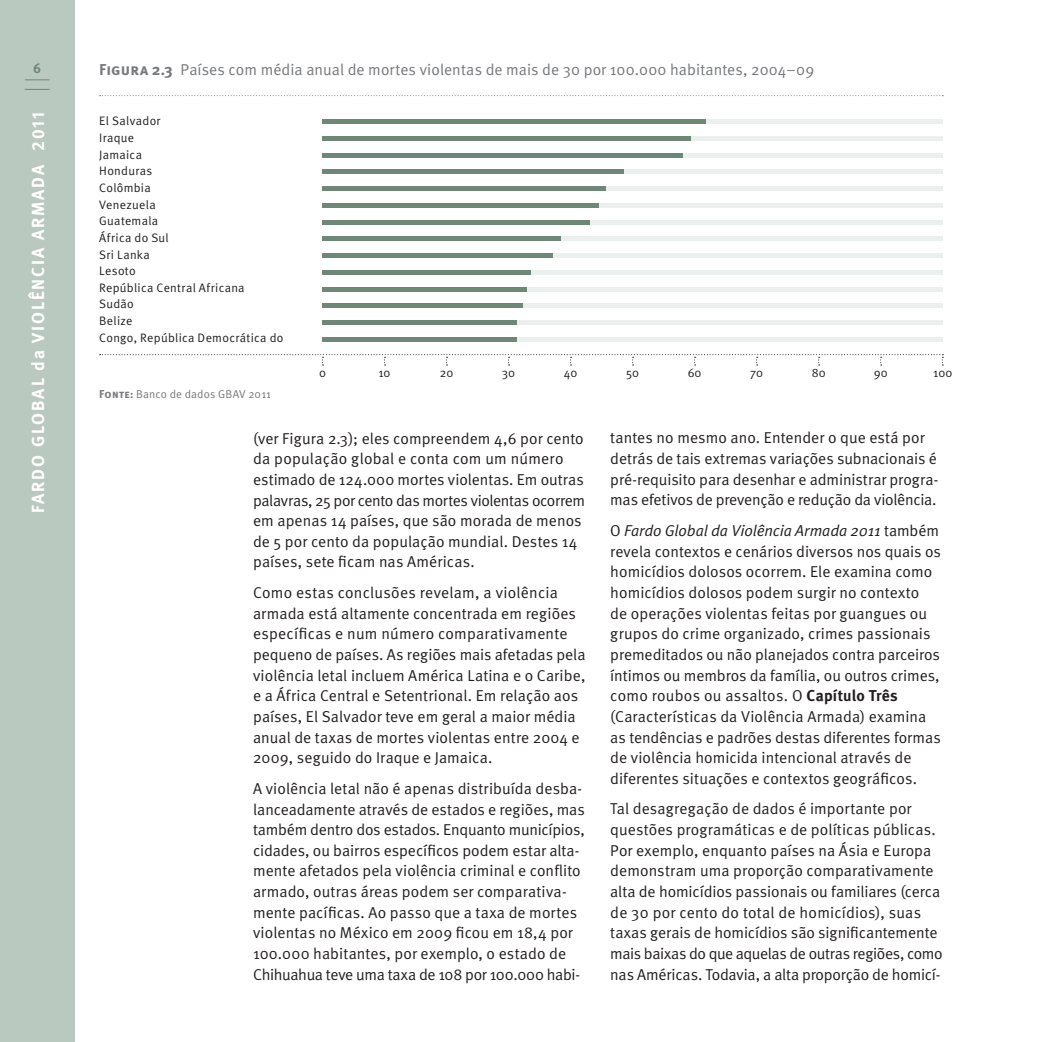
<style>
.page{position:relative;width:1042px;height:1042px;background:#fff}
.page>*{position:absolute;margin:0;border:0;box-sizing:border-box;transform-origin:0 0}
.t1{font:700 17.5px "Meta";letter-spacing:.11em;color:#fff}
.t2{font:15.75px/20.7px "Meta Normal";letter-spacing:.005em;color:#231f20}
.t3{font:15.75px "Meta Normal";letter-spacing:.005em;color:#76787b}
.t4{font:700 14px "Meta";color:#6e8878}
.t5{font:12.25px/16.6px "Meta Normal";letter-spacing:.025em;color:#231f20}
.t6{font:11.38px "Meta Normal";letter-spacing:.015em;color:#76787b}
.s1{font-family:"Meta Bold Caps Expert";font-weight:400}
.s2{font-family:"Meta Bold Caps"}
.s3{font-family:"Meta";font-weight:700}
.s4{font-style:italic}
</style>
<div class="page">
<div style="left:0;top:0;width:74px;height:1042px;background:#bac9bf"></div>
<svg style="left:25px;top:80px;width:25px;height:1px"></svg>
<svg style="left:25px;top:89px;width:25px;height:1px"></svg>
<svg style="left:100px;top:95px;width:843px;height:1px"></svg>
<div style="left:322px;top:337px;width:621px;height:5px;background:#ebf0ee"></div>
<div style="left:322px;top:337px;width:194px;height:5px;background:#6e8878"></div>
<div style="left:322px;top:320px;width:621px;height:5px;background:#ebf0ee"></div>
<div style="left:322px;top:320px;width:195px;height:5px;background:#6e8878"></div>
<div style="left:322px;top:303px;width:621px;height:5px;background:#ebf0ee"></div>
<div style="left:322px;top:303px;width:201px;height:5px;background:#6e8878"></div>
<div style="left:322px;top:287px;width:621px;height:5px;background:#ebf0ee"></div>
<div style="left:322px;top:287px;width:205px;height:5px;background:#6e8878"></div>
<div style="left:322px;top:270px;width:621px;height:5px;background:#ebf0ee"></div>
<div style="left:322px;top:270px;width:209px;height:5px;background:#6e8878"></div>
<div style="left:322px;top:253px;width:621px;height:5px;background:#ebf0ee"></div>
<div style="left:322px;top:253px;width:230px;height:5px;background:#6e8878"></div>
<div style="left:322px;top:236px;width:621px;height:5px;background:#ebf0ee"></div>
<div style="left:322px;top:236px;width:238px;height:5px;background:#6e8878"></div>
<div style="left:322px;top:220px;width:621px;height:5px;background:#ebf0ee"></div>
<div style="left:322px;top:220px;width:268px;height:5px;background:#6e8878"></div>
<div style="left:322px;top:203px;width:621px;height:5px;background:#ebf0ee"></div>
<div style="left:322px;top:203px;width:277px;height:5px;background:#6e8878"></div>
<div style="left:322px;top:186px;width:621px;height:5px;background:#ebf0ee"></div>
<div style="left:322px;top:186px;width:284px;height:5px;background:#6e8878"></div>
<div style="left:322px;top:169px;width:621px;height:5px;background:#ebf0ee"></div>
<div style="left:322px;top:169px;width:302px;height:5px;background:#6e8878"></div>
<div style="left:322px;top:153px;width:621px;height:5px;background:#ebf0ee"></div>
<div style="left:322px;top:153px;width:361px;height:5px;background:#6e8878"></div>
<div style="left:322px;top:136px;width:621px;height:5px;background:#ebf0ee"></div>
<div style="left:322px;top:136px;width:369px;height:5px;background:#6e8878"></div>
<div style="left:322px;top:119px;width:621px;height:5px;background:#ebf0ee"></div>
<div style="left:322px;top:119px;width:384px;height:5px;background:#6e8878"></div>
<svg style="left:100px;top:354px;width:843px;height:11px"></svg>
<p class="t4" style="left:33px;top:60px;width:10px">6</p>
<p class="t1" style="left:27px;top:513px;width:403px;rotate:-90deg">FARDO GLOBAL da VIOLÊNCIA ARMADA <span class="s1">2011</span></p>
<p class="t3" style="left:99px;top:60px;width:716px"><span class="s2">Figura</span> <span class="s3">2.3</span> Países com média anual de mortes violentas de mais de 30 por 100.000 habitantes, 2004–09</p>
<p class="t5" style="left:99px;top:113px;width:186px">El Salvador<br>Iraque<br>Jamaica<br>Honduras<br>Colômbia<br>Venezuela<br>Guatemala<br>África do Sul<br>Sri Lanka<br>Lesoto<br>República Central Africana<br>Sudão<br>Belize<br>Congo, República Democrática do</p>
<p class="t6" style="left:99px;top:387px;width:173px"><span class="s2">Fonte</span><span class="s3">:</span> Banco de dados GBAV 2011</p>
<p class="t5" style="left:319px;top:364px;width:8px">0</p>
<p class="t5" style="left:378px;top:364px;width:14px">10</p>
<p class="t5" style="left:440px;top:364px;width:15px">20</p>
<p class="t5" style="left:502px;top:364px;width:15px">30</p>
<p class="t5" style="left:564px;top:364px;width:15px">40</p>
<p class="t5" style="left:626px;top:364px;width:14px">50</p>
<p class="t5" style="left:688px;top:364px;width:15px">60</p>
<p class="t5" style="left:750px;top:364px;width:14px">70</p>
<p class="t5" style="left:812px;top:364px;width:15px">80</p>
<p class="t5" style="left:874px;top:364px;width:15px">90</p>
<p class="t5" style="left:933px;top:364px;width:21px">100</p>
<p class="t2" style="left:253px;top:427px;width:334px">(ver Figura 2.3); eles compreendem 4,6 por cento da população global e conta com um número estimado de 124.000 mortes violentas. Em outras palavras, 25 por cento das mortes violentas ocorrem em apenas 14 países, que são morada de menos de 5 por cento da população mundial. Destes 14 países, sete ficam nas Américas.</p>
<p class="t2" style="left:253px;top:582px;width:334px">Como estas conclusões revelam, a violência armada está altamente concentrada em regiões específicas e num número comparativamente pequeno de países. As regiões mais afetadas pela violência letal incluem América Latina e o Caribe, e a África Central e Setentrional. Em relação aos países, El Salvador teve em geral a maior média anual de taxas de mortes violentas entre 2004 e 2009, seguido do Iraque e Jamaica.</p>
<p class="t2" style="left:253px;top:778px;width:333px">A violência letal não é apenas distribuída desba&shy;lanceadamente através de estados e regiões, mas também dentro dos estados. Enquanto municípios, cidades, ou bairros específicos podem estar alta&shy;mente afetados pela violência criminal e conflito armado, outras áreas podem ser comparativa&shy;mente pacíficas. Ao passo que a taxa de mortes violentas no México em 2009 ficou em 18,4 por 100.000 habitantes, por exemplo, o estado de Chihuahua teve uma taxa de 108 por 100.000 habi-</p>
<p class="t2" style="left:610px;top:427px;width:329px">tantes no mesmo ano. Entender o que está por detrás de tais extremas variações subnacionais é pré-requisito para desenhar e administrar progra&shy;mas efetivos de prevenção e redução da violência.</p>
<p class="t2" style="left:610px;top:520px;width:332px">O <span class="s4">Fardo Global da Violência Armada 2011</span> também revela contextos e cenários diversos nos quais os homicídios dolosos ocorrem. Ele examina como homicídios dolosos podem surgir no contexto<br>de operações violentas feitas por guangues ou grupos do crime organizado, crimes passionais premeditados ou não planejados contra parceiros íntimos ou membros da família, ou outros crimes, como roubos ou assaltos. O <span class="s3">Capítulo Três </span>(Características da Violência Armada) examina as tendências e padrões destas diferentes formas de violência homicida intencional através de diferentes situações e contextos geográficos.</p>
<p class="t2" style="left:610px;top:798px;width:334px">Tal desagregação de dados é importante por questões programáticas e de políticas públicas.<br>Por exemplo, enquanto países na Ásia e Europa demonstram uma proporção comparativamente alta de homicídios passionais ou familiares (cerca de 30 por cento do total de homicídios), suas taxas gerais de homicídios são significantemente mais baixas do que aquelas de outras regiões, como nas Américas. Todavia, a alta proporção de homicí-</p>
</div>
